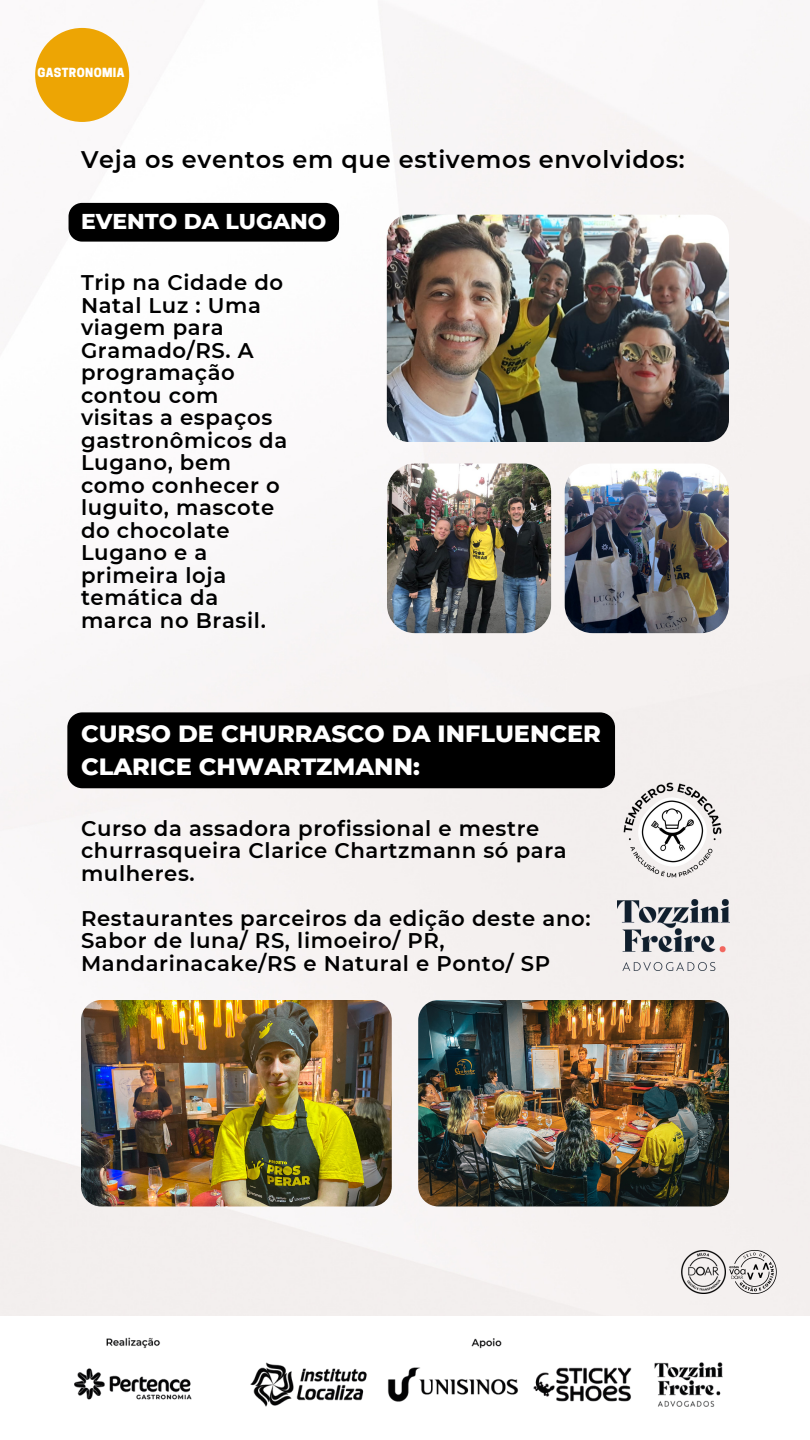
<style>
.page{position:relative;width:810px;height:1440px;background:#fff}
.page>*{position:absolute;margin:0;border:0;box-sizing:border-box;transform-origin:0 0}
.t1{font:800 24px/33px "Montserrat";color:#fff}
.t2{font:600 24px "Montserrat";letter-spacing:.03em;color:#000}
.t3{font:800 21.9px "Montserrat";color:#fff}
.t4{font:600 21.2px/22.5px "Montserrat";letter-spacing:.03em;color:#000}
.t5{font:800 11.8px "Cooper Hewitt";letter-spacing:.03em;color:#fff}
</style>
<div class="page">
<img style="left:0;top:0;width:810px;height:1316px">
<div style="left:69px;top:203px;width:270px;height:39px;background:#000;border-radius:14px"></div>
<div style="left:35px;top:28px;width:94px;height:94px;background:#eda504;border-radius:50%"></div>
<img style="left:565px;top:464px;width:164px;height:169px;border-radius:28px">
<img style="left:387px;top:464px;width:164px;height:169px;border-radius:28px">
<img style="left:81px;top:1000px;width:311px;height:206px;border-radius:20px">
<img style="left:418px;top:1000px;width:311px;height:206px;border-radius:20px">
<img style="left:387px;top:215px;width:342px;height:227px;border-radius:22px">
<img style="left:682px;top:1250px;width:44px;height:44px">
<img style="left:729px;top:1248px;width:47px;height:47px">
<img style="left:75px;top:1337px;width:648px;height:69px">
<img style="left:622px;top:781px;width:101px;height:97px">
<img style="left:617px;top:899px;width:113px;height:71px">
<div style="left:67px;top:712px;width:548px;height:76px;background:#000"></div>
<p class="t5" style="left:37px;top:68px;width:89px">GASTRONOMIA</p>
<p class="t2" style="left:81px;top:145px;width:605px">Veja os eventos em que estivemos envolvidos:</p>
<p class="t3" style="left:81px;top:208px;width:247px">EVENTO DA LUGANO</p>
<p class="t4" style="left:81px;top:271px;width:208px">Trip na Cidade do<br>Natal Luz : Uma viagem para<br>Gramado/RS. A programação contou com visitas a espaços gastronômicos da<br>Lugano, bem como conhecer o luguito, mascote do chocolate<br>Lugano e a primeira loja temática da marca no Brasil.</p>
<p class="t1" style="left:81px;top:717px;width:522px">CURSO DE CHURRASCO DA INFLUENCER<br>CLARICE CHWARTZMANN:</p>
<p class="t4" style="left:81px;top:817px;width:487px">Curso da assadora profissional e mestre churrasqueira Clarice Chartzmann só para mulheres.</p>
<p class="t4" style="left:81px;top:907px;width:511px">Restaurantes parceiros da edição deste ano:<br>Sabor de luna/ RS, limoeiro/ PR,<br>Mandarinacake/RS e Natural e Ponto/ SP</p>
</div>
